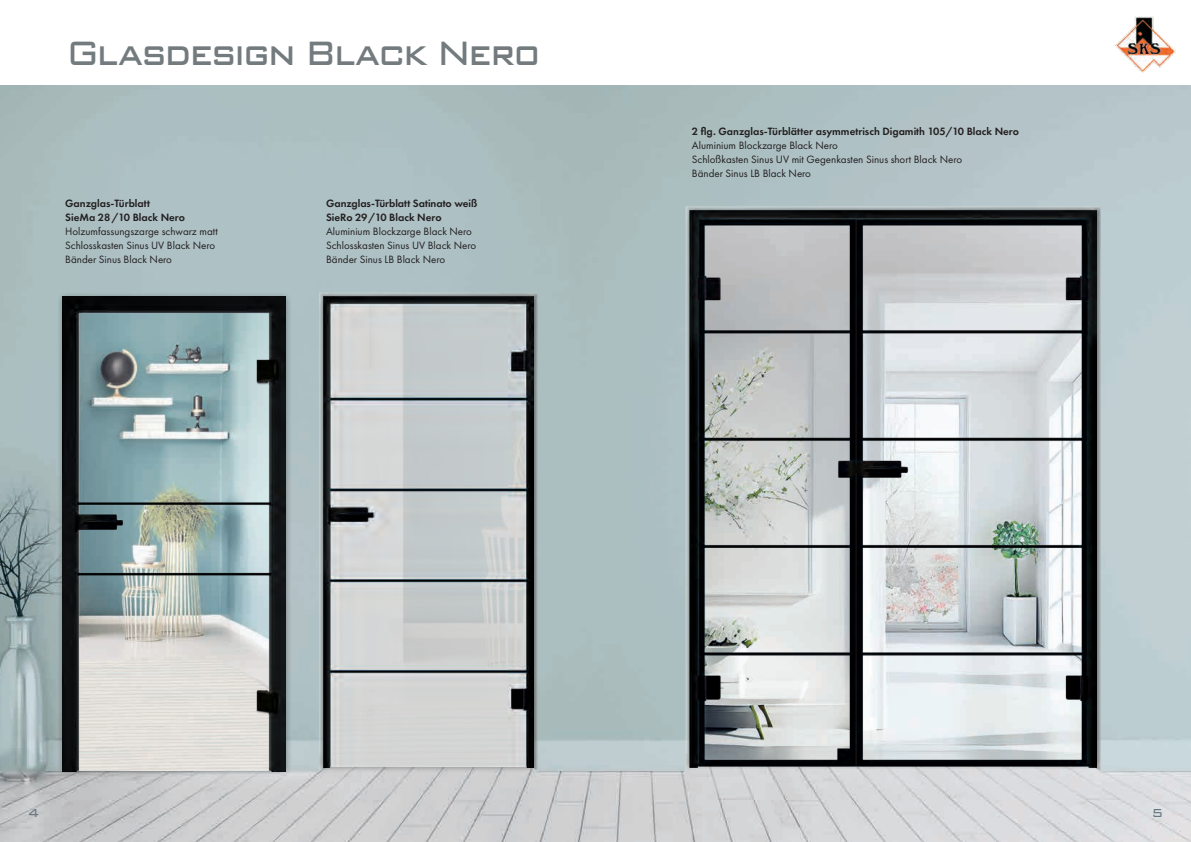
<style>
.page{position:relative;width:1191px;height:842px;background:#fff}
.page>*{position:absolute;margin:0;border:0;box-sizing:border-box;transform-origin:0 0}
.t1{font:500 35px "Banque Gothique RR";letter-spacing:-.01em;color:#737b7e;scale:.94 1}
.t2{font:500 12px "Banque Gothique RR";color:#697783}
.t3{font:11px/14px "Futura PT";color:#231f20}
.t4{font:600 11px/14px "Futura PT";color:#231f20}
</style>
<div class="page">
<img style="left:0;top:85px;width:1191px;height:757px">
<div style="left:56px;top:291px;width:236px;height:486px;background:#231f20;opacity:.45"></div>
<img style="left:62px;top:297px;width:223px;height:474px">
<img style="left:679px;top:201px;width:495px;height:586px">
<img style="left:315px;top:291px;width:228px;height:493px">
<div style="left:684px;top:206px;width:418px;height:564px;background:#231f20;opacity:.45"></div>
<img style="left:690px;top:211px;width:406px;height:557px">
<div style="left:318px;top:292px;width:220px;height:480px;background:#231f20;opacity:.45"></div>
<img style="left:323px;top:297px;width:210px;height:471px">
<img style="left:1115px;top:17px;width:60px;height:55px">
<h1 class="t1" style="left:68px;top:31px;width:503px">Glasdesign Black Nero</h1>
<p class="t4" style="left:65px;top:196px;width:121px">Ganzglas-Türblatt<br>SieMa 28 /10 Black Nero</p>
<p class="t3" style="left:65px;top:224px;width:154px">Holzumfassungszarge schwarz matt<br>Schlosskasten Sinus UV Black Nero<br>Bänder Sinus Black Nero</p>
<p class="t4" style="left:326px;top:196px;width:153px">Ganzglas-Türblatt Satinato weiß<br>SieRo 29/10 Black Nero</p>
<p class="t3" style="left:326px;top:224px;width:152px">Aluminium Blockzarge Black Nero<br>Schlosskasten Sinus UV Black Nero<br>Bänder Sinus LB Black Nero</p>
<p class="t4" style="left:692px;top:124px;width:329px">2 flg. Ganzglas-Türblätter asymmetrisch Digamith 105/10 Black Nero</p>
<p class="t3" style="left:692px;top:139px;width:272px">Aluminium Blockzarge Black Nero<br>Schloßkasten Sinus UV mit Gegenkasten Sinus short Black Nero<br>Bänder Sinus LB Black Nero</p>
<p class="t2" style="left:28px;top:805px;width:12px">4</p>
<p class="t2" style="left:1152px;top:805px;width:12px">5</p>
</div>
